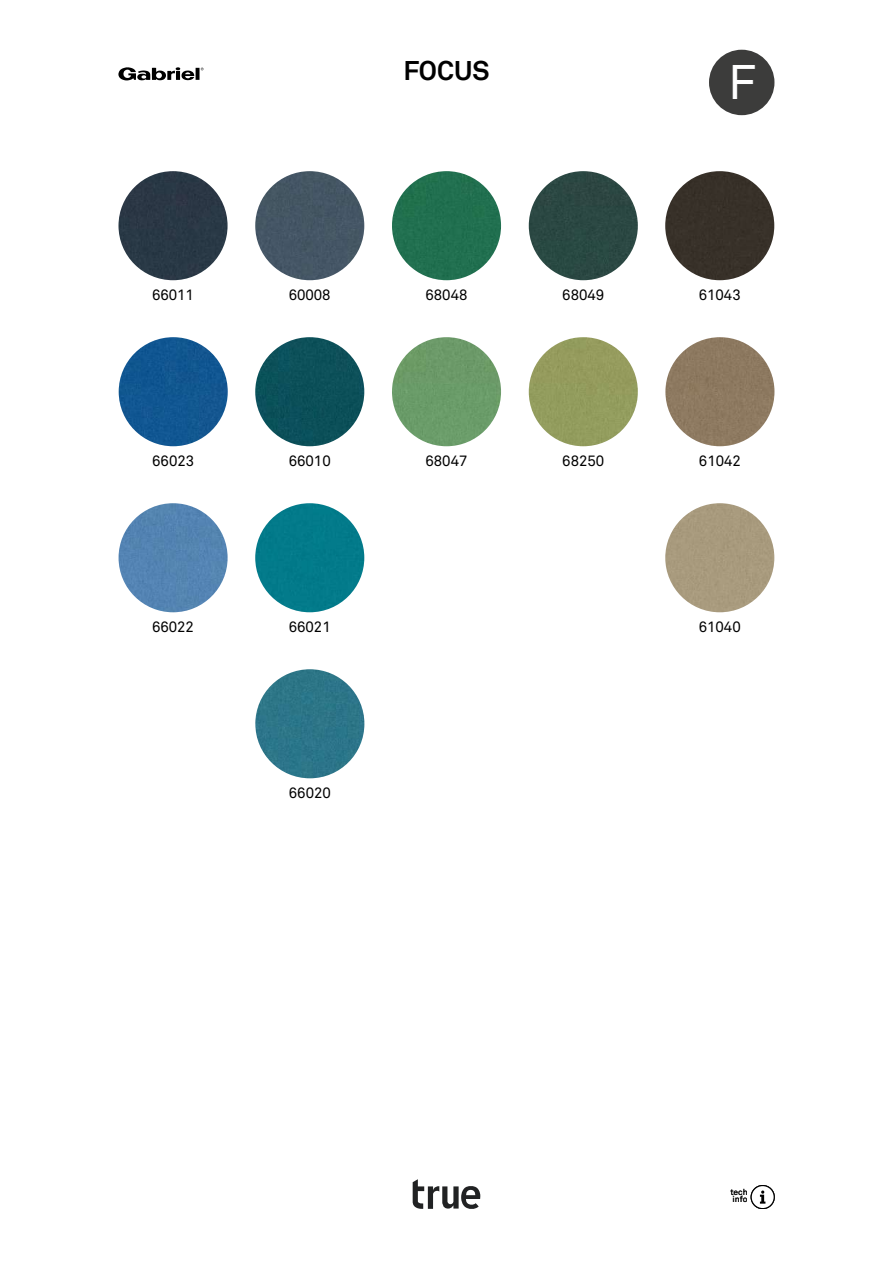
<style>
.page{position:relative;width:893px;height:1263px;background:#fff}
.page>*{position:absolute;margin:0;border:0;box-sizing:border-box;transform-origin:0 0}
.t1{font:48px "Akkurat Pro";color:#fff}
.t2{font:700 27px "Akkurat";color:#000}
.t3{font:15px "Akkurat Pro";color:#000}
.t4{font:8.55px/7.5px "Akkurat Pro";letter-spacing:-.005em;color:#000}
</style>
<div class="page">
<svg style="left:413px;top:1179px;width:67px;height:30px"></svg>
<div style="left:392px;top:337px;width:109px;height:109px;background:#6b9b69;border-radius:55px"></div>
<div style="left:529px;top:337px;width:109px;height:109px;background:#949c5d;border-radius:55px"></div>
<div style="left:255px;top:337px;width:109px;height:109px;background:#0c5059;border-radius:55px"></div>
<div style="left:119px;top:337px;width:109px;height:109px;background:#115691;border-radius:55px"></div>
<div style="left:665px;top:337px;width:109px;height:109px;background:#8d7960;border-radius:55px"></div>
<div style="left:392px;top:171px;width:109px;height:109px;background:#21704f;border-radius:55px"></div>
<div style="left:529px;top:171px;width:109px;height:109px;background:#2b4843;border-radius:55px"></div>
<div style="left:255px;top:171px;width:109px;height:109px;background:#455664;border-radius:55px"></div>
<div style="left:118px;top:171px;width:110px;height:109px;background:#293845;border-radius:55px"></div>
<div style="left:665px;top:171px;width:109px;height:109px;background:#383129;border-radius:55px"></div>
<div style="left:255px;top:503px;width:109px;height:109px;background:#027b8b;border-radius:55px"></div>
<div style="left:255px;top:669px;width:109px;height:109px;background:#2c7589;border-radius:55px"></div>
<div style="left:119px;top:503px;width:109px;height:109px;background:#5484b2;border-radius:55px"></div>
<div style="left:665px;top:503px;width:109px;height:109px;background:#a89a7d;border-radius:55px"></div>
<div style="left:709px;top:50px;width:65px;height:65px;background:#3c3c3b;border-radius:50%"></div>
<svg style="left:118px;top:67px;width:85px;height:14px"></svg>
<svg style="left:750px;top:1185px;width:25px;height:24px"></svg>
<h2 class="t2" style="left:403px;top:54px;width:88px">FOCUS</h2>
<h1 class="t1" style="left:728px;top:54px;width:30px">F</h1>
<p class="t3" style="left:152px;top:286px;width:43px">66011</p>
<p class="t3" style="left:289px;top:286px;width:43px">60008</p>
<p class="t3" style="left:425px;top:286px;width:43px">68048</p>
<p class="t3" style="left:562px;top:286px;width:43px">68049</p>
<p class="t3" style="left:699px;top:286px;width:43px">61043</p>
<p class="t3" style="left:152px;top:452px;width:44px">66023</p>
<p class="t3" style="left:289px;top:452px;width:43px">66010</p>
<p class="t3" style="left:425px;top:452px;width:43px">68047</p>
<p class="t3" style="left:562px;top:452px;width:43px">68250</p>
<p class="t3" style="left:699px;top:452px;width:43px">61042</p>
<p class="t3" style="left:152px;top:618px;width:43px">66022</p>
<p class="t3" style="left:699px;top:618px;width:43px">61040</p>
<p class="t3" style="left:289px;top:618px;width:43px">66021</p>
<p class="t3" style="left:289px;top:784px;width:43px">66020</p>
<p class="t4" style="left:730px;top:1188px;width:19px">tech info</p>
</div>
